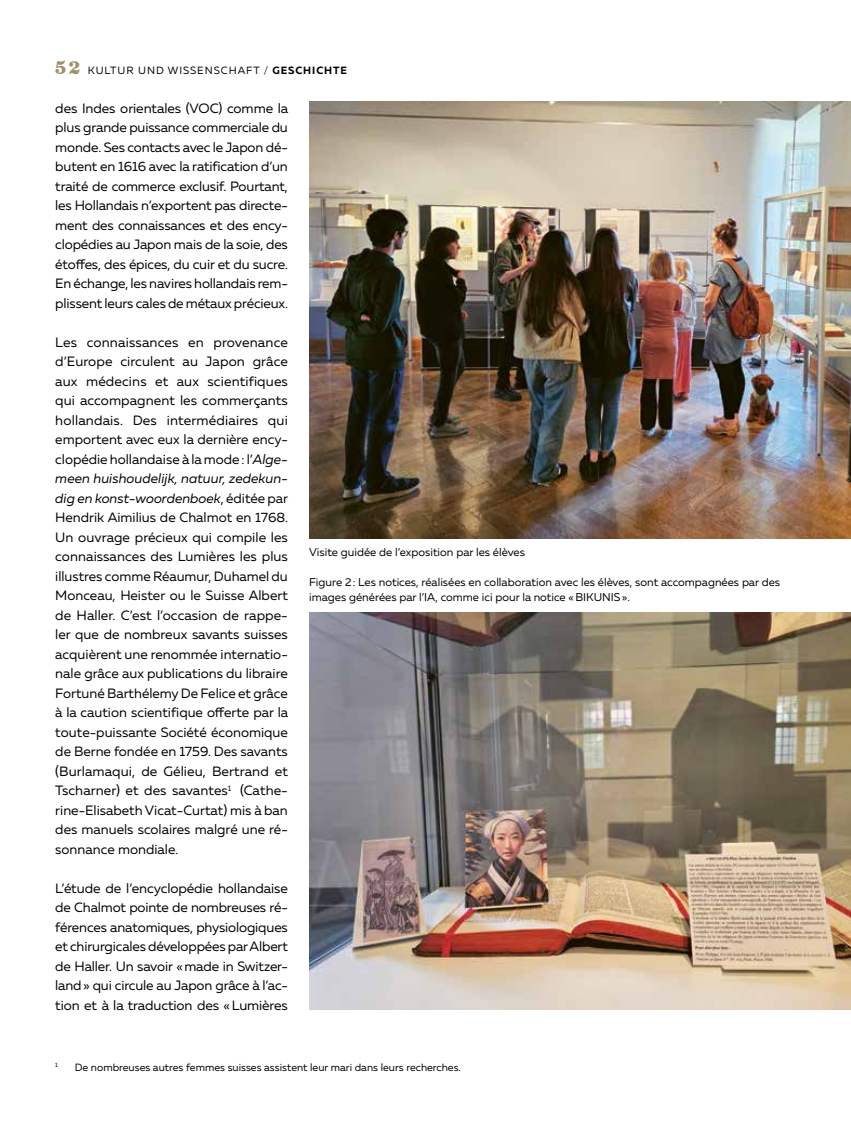
<style>
.page{position:relative;width:851px;height:1127px;background:#fff}
.page>*{position:absolute;margin:0;border:0;box-sizing:border-box;transform-origin:0 0}
.t1{font:13.5px/19.5px "Muller";letter-spacing:-.01em;color:#000;text-align:justify}
.t2{font:11.25px/15px "Muller";color:#000}
.t3{font:10.5px "Muller";color:#000}
.t4{font:10.5px "Muller";letter-spacing:.09em;color:#000}
.t5{font:6.15px "Muller";color:#000}
.s1{font-family:"Wichita";font-weight:700;font-size:18px;color:#9f9267}
.s2{font-weight:700}
.s3{font-style:italic}
</style>
<div class="page">
<img style="left:309px;top:101px;width:541px;height:437px">
<img style="left:309px;top:612px;width:541px;height:398px">
<p class="t4" style="left:55px;top:63px;width:293px"><span class="s1">52</span> KULTUR UND WISSENSCHAFT / <span class="s2">GESCHICHTE</span></p>
<p class="t1" style="left:55px;top:98px;width:234px">des Indes orientales (VOC) comme la plus grande puissance commerciale du monde. Ses contacts avec le Japon dé&shy;butent en 1616 avec la ratification d’un traité de commerce exclusif. Pourtant, les Hollandais n’exportent pas directe&shy;ment des connaissances et des ency&shy;clopédies au Japon mais de la soie, des étoffes, des épices, du cuir et du sucre.<br>En échange, les navires hollandais rem&shy;plissent leurs cales de métaux précieux.</p>
<p class="t1" style="left:55px;top:332px;width:234px">Les connaissances en provenance d’Europe circulent au Japon grâce aux médecins et aux scientifiques qui accompagnent les commerçants hollandais. Des intermédiaires qui emportent avec eux la dernière ency&shy;clopédie hollandaise à la mode: l’<span class="s3">Alge&shy;meen huishoudelijk, natuur, zedekun&shy;dig en konst-woordenboek</span>, éditée par Hendrik Aimilius de Chalmot en 1768.<br>Un ouvrage précieux qui compile les connaissances des Lumières les plus illustres comme Réaumur, Duhamel du Monceau, Heister ou le Suisse Albert de Haller. C’est l’occasion de rappe&shy;ler que de nombreux savants suisses acquièrent une renommée internatio&shy;nale grâce aux publications du libraire Fortuné Barthélemy De Felice et grâce à la caution scientifique offerte par la toute-puissante Société économique de Berne fondée en 1759. Des savants (Burlamaqui, de Gélieu, Bertrand et Tscharner) et des savantes<sup>1</sup> (Cathe&shy;rine-Elisabeth Vicat-Curtat) mis à ban des manuels scolaires malgré une ré&shy;sonnance mondiale.</p>
<p class="t1" style="left:55px;top:878px;width:234px">L’étude de l’encyclopédie hollandaise de Chalmot pointe de nombreuses ré&shy;férences anatomiques, physiologiques et chirurgicales développées par Albert de Haller. Un savoir «made in Switzer&shy;land» qui circule au Japon grâce à l’ac&shy;tion et à la traduction des «Lumières</p>
<p class="t2" style="left:309px;top:545px;width:217px">Visite guidée de l’exposition par les élèves</p>
<p class="t2" style="left:309px;top:575px;width:472px">Figure 2: Les notices, réalisées en collaboration avec les élèves, sont accompagnées par des images générées par l’IA, comme ici pour la notice «BIKUNIS».</p>
<p class="t5" style="left:55px;top:1061px;width:4px">1</p>
<p class="t3" style="left:75px;top:1060px;width:387px">De nombreuses autres femmes suisses assistent leur mari dans leurs recherches.</p>
</div>
